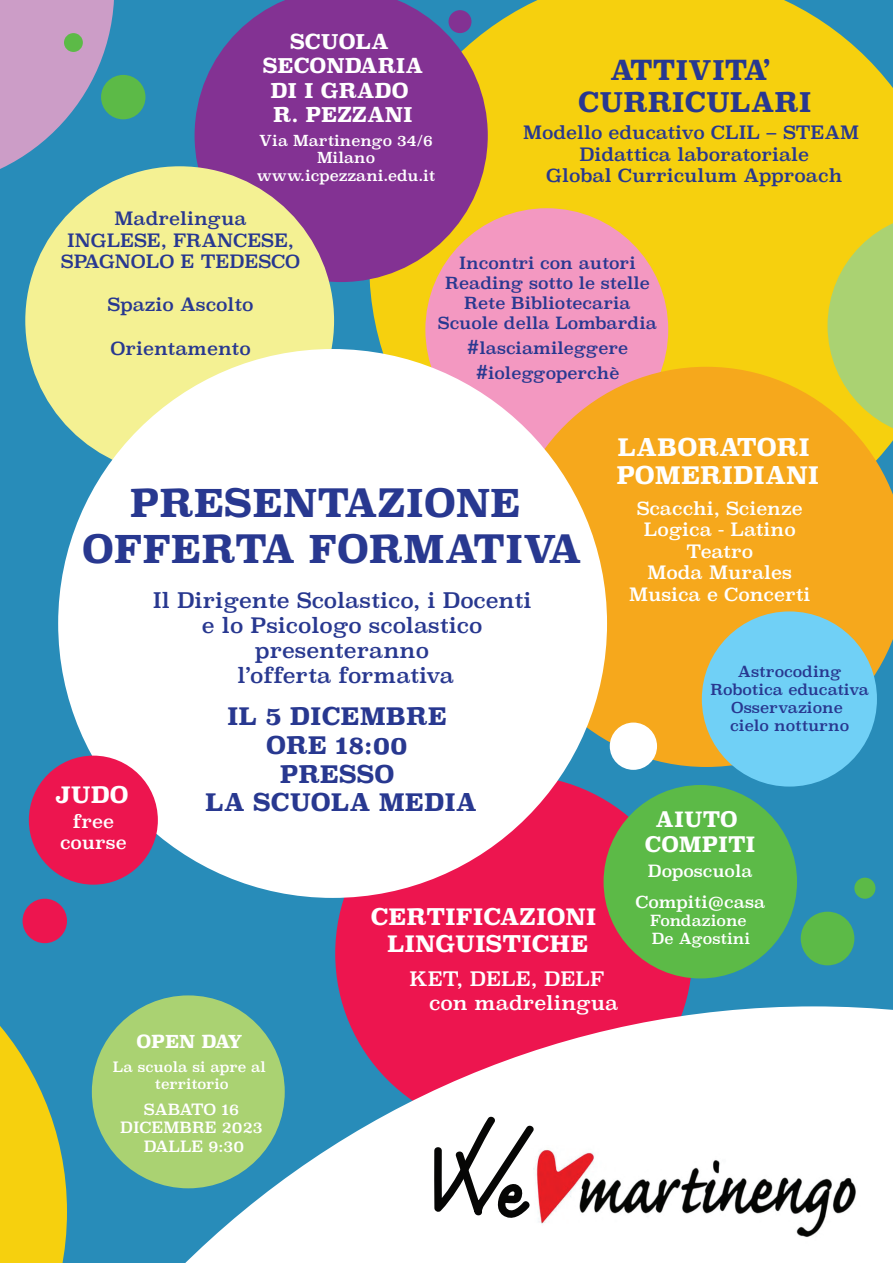
<style>
.page{position:relative;width:893px;height:1263px;background:#288cb9}
.page>*{position:absolute;margin:0;border:0;box-sizing:border-box;transform-origin:0 0}
.t1{font:700 38.25px/45.9px "Superclarendon";color:#283890;text-align:center}
.t2{font:700 27px/32.4px "Superclarendon";color:#283890;text-align:center}
.t3{font:700 24px/28.8px "Superclarendon";color:#283890;text-align:center}
.t4{font:700 24px/28.8px "Superclarendon";color:#fff}
.t5{font:700 22.5px/27px "Superclarendon";color:#fff;text-align:center}
.t6{font:21px/25.2px "Superclarendon";color:#283890;text-align:center}
.t7{font:700 21px/25.2px "Superclarendon";color:#fff;text-align:center}
.t8{font:700 20.25px/24.3px "Superclarendon";color:#fff;text-align:center}
.t9{font:19.5px/23.4px "Superclarendon";color:#fff}
.t10{font:18px/21.6px "Superclarendon";color:#283890;text-align:center}
.t11{font:18px/21.6px "Superclarendon";color:#fff;text-align:center}
.t12{font:700 17.85px "Superclarendon";color:#fff}
.t13{font:16.5px/19.8px "Superclarendon";color:#283890;text-align:center}
.t14{font:16.5px/31.2px "Superclarendon";color:#fff;text-align:center}
.t15{font:15.3px/18.3px "Superclarendon";color:#fff;text-align:center}
.t16{font:15px/18px "Superclarendon";color:#283890;text-align:center}
.t17{font:15px/18px "Superclarendon";color:#fff}
.t18{font:14.85px/17.9px "Superclarendon";color:#fff;text-align:center}
.t19{font:13.95px/16.8px "Superclarendon";color:#fff;text-align:center}
.s1{font-weight:700;font-size:21px}
</style>
<div class="page">
<div style="left:369px;top:0;width:524px;height:367px;background:#f6d00e"></div>
<svg style="left:195px;top:0;width:293px;height:282px;background:#82418e"></svg>
<div style="left:335px;top:775px;width:357px;height:357px;background:#ed154f;border-radius:50%"></div>
<div style="left:449px;top:10px;width:22px;height:23px;background:#833293;border-radius:50%"></div>
<div style="left:23px;top:899px;width:44px;height:44px;background:#ed154f;border-radius:50%"></div>
<svg style="left:0;top:0;width:114px;height:187px"></svg>
<div style="left:101px;top:75px;width:44px;height:44px;background:#5cba47;border-radius:50%"></div>
<div style="left:64px;top:33px;width:19px;height:19px;background:#5cba47;border-radius:50%"></div>
<svg style="left:91px;top:1006px;width:802px;height:257px;fill:#fff"></svg>
<div style="left:92px;top:995px;width:193px;height:193px;background:#aad272;border-radius:50%"></div>
<div style="left:801px;top:912px;width:53px;height:53px;background:#5cba47;border-radius:50%"></div>
<img style="left:494px;top:1145px;width:382px;height:111px">
<div style="left:500px;top:1149px;width:33px;height:80px;background:#fff"></div>
<svg style="left:434px;top:1114px;width:102px;height:108px;background:#bcbcbb"></svg>
<div style="left:854px;top:878px;width:21px;height:21px;background:#5cba47;border-radius:50%"></div>
<div style="left:604px;top:785px;width:193px;height:193px;background:#5cba47;border-radius:50%"></div>
<div style="left:25px;top:166px;width:309px;height:309px;background:#f4f193;border-radius:50%"></div>
<div style="left:425px;top:208px;width:243px;height:243px;background:#f398c1;border-radius:50%"></div>
<svg style="left:508px;top:367px;width:385px;height:400px;background:#eda62c"></svg>
<div style="left:610px;top:722px;width:47px;height:48px;background:#fff;border-radius:50%"></div>
<div style="left:58px;top:349px;width:549px;height:549px;background:#fff;border-radius:50%"></div>
<div style="left:29px;top:756px;width:129px;height:129px;background:#ed154f;border-radius:50%"></div>
<div style="left:702px;top:611px;width:175px;height:175px;background:#70d0f6;border-radius:50%"></div>
<svg style="left:827px;top:213px;width:66px;height:226px;background:#c6cf4d"></svg>
<svg style="left:0;top:920px;width:67px;height:343px"></svg>
<p class="t8" style="left:263px;top:30px;width:162px">SCUOLA<br>SECONDARIA<br>DI I GRADO<br>R. PEZZANI</p>
<p class="t18" style="left:257px;top:132px;width:180px">Via Martinengo 34/6<br>Milano www.icpezzani.edu.it</p>
<h2 class="t2" style="left:578px;top:55px;width:235px">ATTIVITA’<br>CURRICULARI</h2>
<p class="t10" style="left:523px;top:123px;width:338px">Modello educativo CLIL – STEAM<br>Didattica laboratoriale<br>Global Curriculum Approach</p>
<p class="t10" style="left:61px;top:209px;width:241px">Madrelingua<br>INGLESE, FRANCESE,<br>SPAGNOLO E TEDESCO</p>
<p class="t10" style="left:108px;top:295px;width:147px">Spazio Ascolto</p>
<p class="t10" style="left:111px;top:339px;width:142px">Orientamento</p>
<p class="t13" style="left:438px;top:255px;width:221px">Incontri con autori<br>Reading sotto le stelle<br>Rete Bibliotecaria<br>Scuole della Lombardia</p>
<p class="t13" style="left:467px;top:336px;width:163px;line-height:25.2px"><span class="s1">#</span>lasciamileggere <span class="s1">#</span>ioleggoperchè</p>
<h3 class="t4" style="left:616px;top:434px;width:204px">LABORATORI<br>POMERIDIANI</h3>
<p class="t11" style="left:629px;top:499px;width:183px">Scacchi, Scienze<br>Logica - Latino<br>Teatro<br>Moda Murales<br>Musica e Concerti</p>
<h1 class="t1" style="left:82px;top:482px;width:501px">PRESENTAZIONE<br>OFFERTA FORMATIVA</h1>
<p class="t6" style="left:153px;top:589px;width:380px">Il Dirigente Scolastico, i Docenti e lo Psicologo scolastico presenteranno<br>l’offerta formativa</p>
<h3 class="t3" style="left:227px;top:703px;width:221px">IL 5 DICEMBRE<br>ORE 18:00<br>PRESSO</h3>
<p class="t5" style="left:55px;top:783px;width:75px">JUDO</p>
<h3 class="t3" style="left:205px;top:789px;width:273px">LA SCUOLA MEDIA</h3>
<p class="t11" style="left:60px;top:812px;width:68px">free course</p>
<p class="t16" style="left:710px;top:664px;width:160px">Astrocoding<br>Robotica educativa<br>Osservazione<br>cielo notturno</p>
<p class="t7" style="left:645px;top:807px;width:112px">AIUTO<br>COMPITI</p>
<p class="t14" style="left:635px;top:857px;width:131px">Doposcuola<br>Compiti@casa</p>
<p class="t17" style="left:650px;top:913px;width:101px">Fondazione<br>De Agostini</p>
<p class="t5" style="left:371px;top:905px;width:227px">CERTIFICAZIONI<br>LINGUISTICHE</p>
<p class="t9" style="left:429px;top:969px;width:191px;text-indent:-20px">KET, DELE, DELF con madrelingua</p>
<p class="t12" style="left:136px;top:1028px;width:108px">OPEN DAY</p>
<p class="t19" style="left:113px;top:1060px;width:155px">La scuola si apre al territorio</p>
<p class="t15" style="left:120px;top:1101px;width:144px">SABATO 16<br>DICEMBRE 2023<br>DALLE 9:30</p>
</div>
